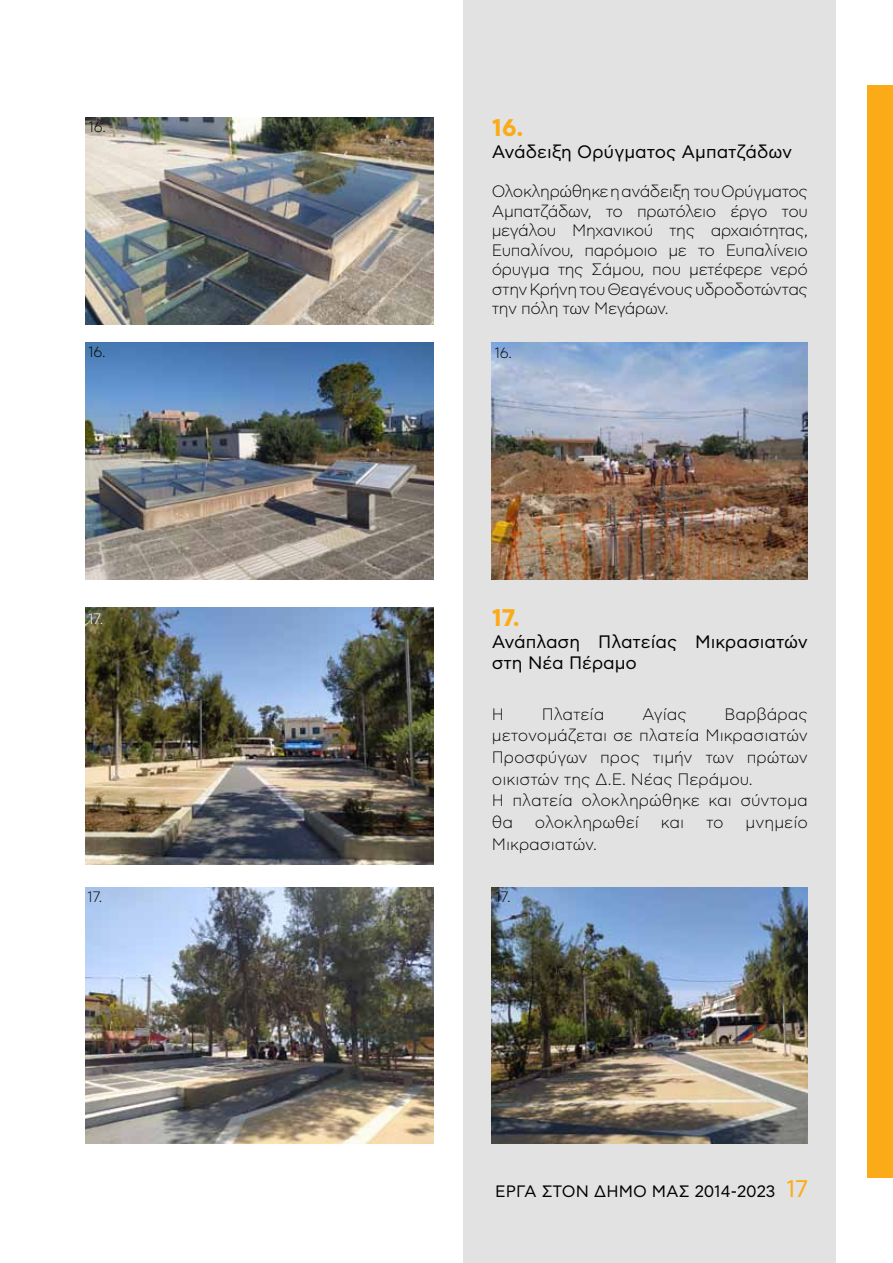
<style>
.page{position:relative;width:893px;height:1263px;background:#fff}
.page>*{position:absolute;margin:0;border:0;box-sizing:border-box;transform-origin:0 0}
.t1{font:700 24px "Asty CF Std";color:#fbab18}
.t2{font:18px/21.6px "Asty CF Std";color:#000}
.t3{font:300 16.5px/19.5px "Asty CF Std";color:#000}
.t4{font:16.5px "Asty CF Std";color:#000}
.t5{font:300 15px "Asty CF Std";color:#000}
.t6{font:300 15px "Asty CF Std";color:#fff}
.s1{font-size:24px;color:#fbab18}
</style>
<div class="page">
<div style="left:463px;top:0;width:373px;height:1263px;background:#e2e2e2"></div>
<div style="left:867px;top:85px;width:26px;height:1093px;background:#fbab18"></div>
<img style="left:85px;top:607px;width:349px;height:257px">
<img style="left:85px;top:887px;width:349px;height:257px">
<img style="left:492px;top:887px;width:316px;height:257px">
<img style="left:492px;top:342px;width:316px;height:237px">
<img style="left:85px;top:342px;width:349px;height:237px">
<img style="left:85px;top:117px;width:349px;height:207px">
<p class="t5" style="left:88px;top:119px;width:19px">16.</p>
<h1 class="t1" style="left:492px;top:114px;width:33px">16.</h1>
<p class="t2" style="left:492px;top:142px;width:302px">Ανάδειξη Ορύγματος Αμπατζάδων</p>
<p class="t3" style="left:492px;top:182px;width:318px;text-align:justify">Ολοκληρώθηκε η ανάδειξη του Ορύγματος Αμπατζάδων, το πρωτόλειο έργο του μεγάλου Μηχανικού της αρχαιότητας, Ευπαλίνου, παρόμοιο με το Ευπαλίνειο όρυγμα της Σάμου, που μετέφερε νερό στην Κρήνη του Θεαγένους υδροδοτώντας την πόλη των Μεγάρων.</p>
<p class="t5" style="left:88px;top:344px;width:19px">16.</p>
<p class="t5" style="left:494px;top:344px;width:19px">16.</p>
<p class="t6" style="left:88px;top:611px;width:17px">17.</p>
<h1 class="t1" style="left:492px;top:604px;width:30px">17.</h1>
<p class="t2" style="left:492px;top:631px;width:318px">Ανάπλαση Πλατείας Μικρασιατών στη Νέα Πέραμο</p>
<p class="t3" style="left:492px;top:705px;width:14px">Η</p>
<p class="t3" style="left:542px;top:705px;width:64px">Πλατεία</p>
<p class="t3" style="left:642px;top:705px;width:46px">Αγίας</p>
<p class="t3" style="left:492px;top:704px;width:318px;line-height:21.6px;text-indent:233px">Βαρβάρας μετονομάζεται σε πλατεία Μικρασιατών<br>Προσφύγων προς τιμήν των πρώτων οικιστών της Δ.Ε. Νέας Περάμου.<br>Η πλατεία ολοκληρώθηκε και σύντομα θα</p>
<p class="t3" style="left:535px;top:813px;width:105px">ολοκληρωθεί</p>
<p class="t3" style="left:661px;top:813px;width:25px">και</p>
<p class="t3" style="left:706px;top:813px;width:19px">το</p>
<p class="t3" style="left:746px;top:813px;width:64px">μνημείο</p>
<p class="t3" style="left:492px;top:834px;width:107px">Μικρασιατών.</p>
<p class="t5" style="left:87px;top:889px;width:17px">17.</p>
<p class="t5" style="left:495px;top:889px;width:17px">17.</p>
<p class="t4" style="left:495px;top:1182px;width:314px">ΕΡΓΑ ΣΤΟΝ ΔΗΜΟ ΜΑΣ 2014-2023 <span class="s1">17</span></p>
</div>
